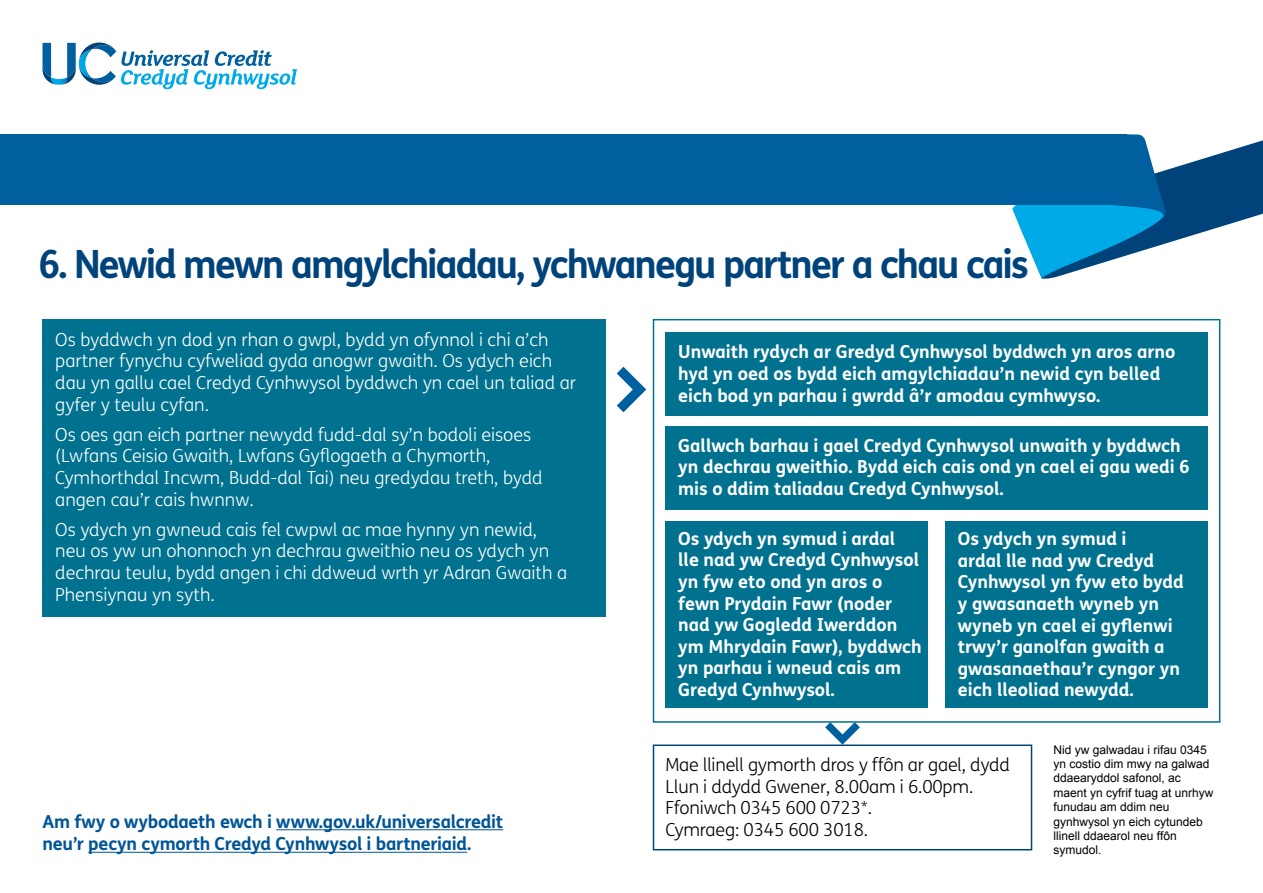
<style>
.page{position:relative;width:1263px;height:893px;background:#fff}
.page>*{position:absolute;margin:0;border:0;box-sizing:border-box;transform-origin:0 0}
.t1{font:700 39px "FS Me";letter-spacing:-.05em;color:#00437b}
.t2{font:700 18px/21.6px "FS Me";color:#fff}
.t3{font:300 18px/21.6px "FS Me";color:#fff}
.t4{font:300 18px/21.6px "FS Me";letter-spacing:-.01em;color:#000}
.BODY{font:700 18px/22.5px "FS Me";letter-spacing:-.015em;color:#005596}
.t5{font:12px/14.4px "Arial";color:#000}
</style>
<div class="page">
<div style="left:653px;top:319px;width:567px;height:404px;border:2px solid #00728f"></div>
<div style="left:43px;top:319px;width:563px;height:298px;background:#00728f"></div>
<div style="left:0;top:134px;width:1127px;height:71px;background:#005f9e"></div>
<svg style="left:1012px;top:134px;width:251px;height:145px"></svg>
<svg style="left:617px;top:367px;width:29px;height:45px"></svg>
<svg style="left:825px;top:722px;width:35px;height:22px"></svg>
<div style="left:665px;top:333px;width:543px;height:83px;background:#00728f"></div>
<div style="left:665px;top:426px;width:543px;height:83px;background:#00728f"></div>
<div style="left:665px;top:521px;width:263px;height:186px;background:#00728f"></div>
<div style="left:945px;top:521px;width:263px;height:186px;background:#00728f"></div>
<div style="left:653px;top:744px;width:379px;height:106px;border:2px solid #00437b"></div>
<svg style="left:43px;top:43px;width:254px;height:46px"></svg>
<hr style="left:276px;top:829px;width:227px;height:1px;background:#005596">
<hr style="left:88px;top:852px;width:379px;height:1px;background:#005596">
<p class="t1" style="left:38px;top:234px;width:992px">6. Newid mewn amgylchiadau, ychwanegu partner a chau cais</p>
<p class="t3" style="left:55px;top:328px;width:522px">Os byddwch yn dod yn rhan o gwpl, bydd yn ofynnol i chi a’ch partner fynychu cyfweliad gyda anogwr gwaith. Os ydych eich dau yn gallu cael Credyd Cynhwysol byddwch yn cael un taliad ar gyfer y teulu cyfan.</p>
<p class="t3" style="left:55px;top:423px;width:489px">Os oes gan eich partner newydd fudd-dal sy’n bodoli eisoes (Lwfans Ceisio Gwaith, Lwfans Gyflogaeth a Chymorth, Cymhorthdal Incwm, Budd-dal Tai) neu gredydau treth, bydd angen cau’r cais hwnnw.</p>
<p class="t3" style="left:55px;top:518px;width:513px">Os ydych yn gwneud cais fel cwpwl ac mae hynny yn newid, neu os yw un ohonnoch yn dechrau gweithio neu os ydych yn dechrau teulu, bydd angen i chi ddweud wrth yr Adran Gwaith a Phensiynau yn syth.</p>
<p class="BODY" style="left:43px;top:809px;width:462px">Am fwy o wybodaeth ewch i www.gov.uk/universalcredit neu’r pecyn cymorth Credyd Cynhwysol i bartneriaid.</p>
<p class="t2" style="left:678px;top:340px;width:499px">Unwaith rydych ar Gredyd Cynhwysol byddwch yn aros arno hyd yn oed os bydd eich amgylchiadau’n newid cyn belled eich bod yn parhau i gwrdd â’r amodau cymhwyso.</p>
<p class="t2" style="left:678px;top:434px;width:513px">Gallwch barhau i gael Credyd Cynhwysol unwaith y byddwch yn dechrau gweithio. Bydd eich cais ond yn cael ei gau wedi 6 mis o ddim taliadau Credyd Cynhwysol.</p>
<p class="t2" style="left:678px;top:527px;width:245px">Os ydych yn symud i ardal<br>lle nad yw Credyd Cynhwysol yn fyw eto ond yn aros o fewn Prydain Fawr (noder nad yw Gogledd Iwerddon ym Mhrydain Fawr), byddwch yn parhau i wneud cais am<br>Gredyd Cynhwysol.</p>
<p class="t2" style="left:958px;top:527px;width:227px">Os ydych yn symud i<br>ardal lle nad yw Credyd<br>Cynhwysol yn fyw eto bydd y gwasanaeth wyneb yn wyneb yn cael ei gyflenwi trwy’r ganolfan gwaith a gwasanaethau’r cyngor yn eich lleoliad newydd.</p>
<p class="t4" style="left:665px;top:753px;width:346px">Mae llinell gymorth dros y ffôn ar gael, dydd<br>Llun i ddydd Gwener, 8.00am i 6.00pm.</p>
<p class="t4" style="left:665px;top:797px;width:208px">Ffoniwch 0345 600 0723*.</p>
<p class="t4" style="left:665px;top:818px;width:204px">Cymraeg: 0345 600 3018.</p>
<p class="t5" style="left:1053px;top:742px;width:162px">Nid yw galwadau i rifau 0345 yn costio dim mwy na galwad ddaearyddol safonol, ac maent yn cyfrif tuag at unrhyw funudau am ddim neu gynhwysol yn eich cytundeb llinell ddaearol neu ffôn symudol.</p>
</div>
